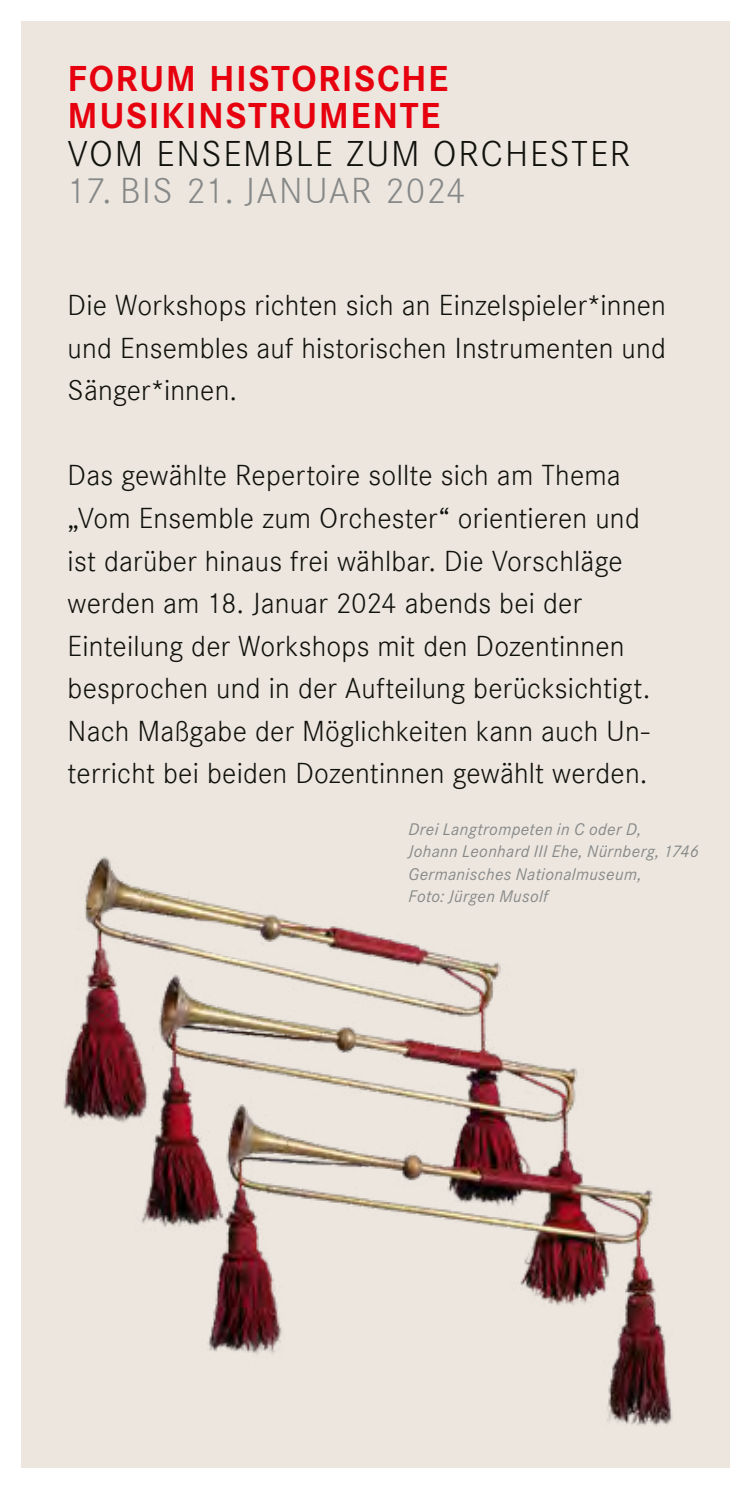
<style>
.page{position:relative;width:730px;height:1489px;background:#fff}
.page>*{position:absolute;margin:0;border:0;box-sizing:border-box;transform-origin:0 0}
.t1{font:700 37.5px/37.5px "Corporate S Pro";letter-spacing:.04em;color:#e7000e}
.t2{font:300 37.5px "Corporate S Pro";letter-spacing:.045em;color:#12120d}
.t3{font:37.5px "Corporate S Ligh";letter-spacing:.04em;color:#878988}
.t4{font:30px/42.5px "Corporate S Ligh";letter-spacing:.005em;color:#12120d;text-align:justify}
.t5{font:italic 17.5px/22.5px "Corporate S Pro";letter-spacing:.02em;color:#878988}
</style>
<div class="page">
<div style="left:21px;top:21px;width:709px;height:1446px;background:#ece6df"></div>
<img style="left:63px;top:856px;width:610px;height:570px">
<p class="t1" style="left:68px;top:57px;width:382px">FORUM HISTORISCHE<br>MUSIKINSTRUMENTE</p>
<p class="t2" style="left:68px;top:127px;width:564px">VOM ENSEMBLE ZUM ORCHESTER</p>
<p class="t3" style="left:68px;top:170px;width:399px">17. BIS 21. JANUAR 2024</p>
<p class="t4" style="left:68px;top:284px;width:600px">Die Workshops richten sich an Einzelspieler*innen und Ensembles auf historischen Instrumenten und Sänger*innen.</p>
<p class="t4" style="left:68px;top:454px;width:584px;text-align:left">Das gewählte Repertoire sollte sich am Thema „Vom Ensemble zum Orchester“ orientieren und ist darüber hinaus frei wählbar. Die Vorschläge werden am 18. Januar 2024 abends bei der Einteilung der Workshops mit den Dozentinnen besprochen und in der Aufteilung berücksichtigt.<br>Nach Maßgabe der Möglichkeiten kann auch Un&shy;terricht bei beiden Dozentinnen gewählt werden.</p>
<p class="t5" style="left:408px;top:816px;width:292px">Drei Langtrompeten in C oder D,<br>Johann Leonhard III Ehe, Nürnberg, 1746<br>Germanisches Nationalmuseum,<br>Foto: Jürgen Musolf</p>
</div>
